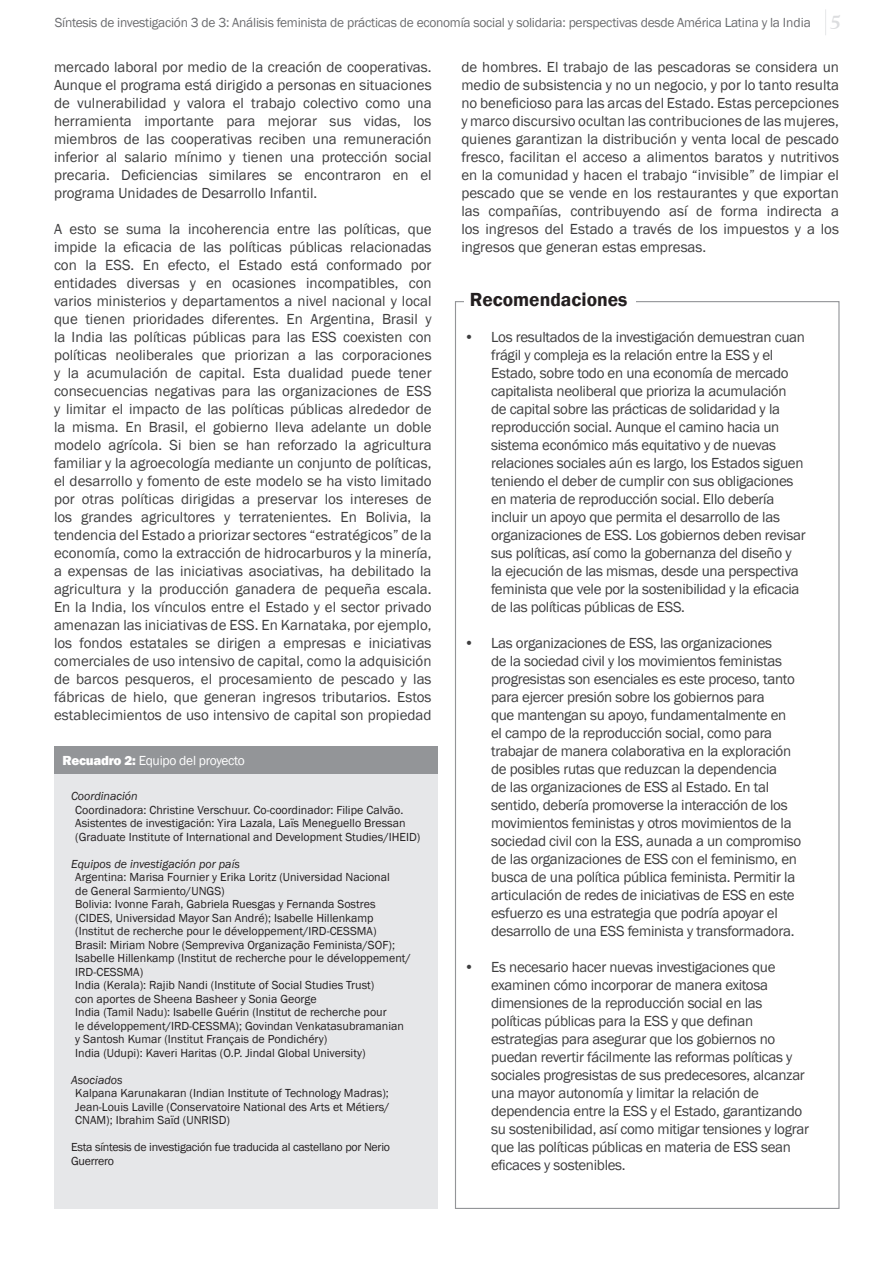
<style>
.page{position:relative;width:893px;height:1263px;background:#fff}
.page>*{position:absolute;margin:0;border:0;box-sizing:border-box;transform-origin:0 0}
.t1{font:600 19.5px "Franklin Gothic";color:#231f20}
.t2{font:15px/18px "Franklin Gothic";letter-spacing:-.02em;color:#3e3e3f;text-align:justify}
.t3{font:13.5px "Franklin Gothic";letter-spacing:-.02em;color:#6c6d70}
.t4{font:13.5px "Franklin Gothic";letter-spacing:-.02em;color:#fff}
.t5{font:12px/13.5px "Franklin Gothic";color:#231f20}
.t6{font:12px/13.5px "Franklin Gothic";letter-spacing:-.02em;color:#231f20}
.t7{font:italic 12px "Franklin Gothic";color:#231f20}
.s1{font-family:"Goudy";font-weight:700;font-style:italic;font-size:18px;color:#dcdddf}
.s2{font-weight:800}
</style>
<div class="page">
<div style="left:54px;top:746px;width:383px;height:28px;background:#939598"></div>
<div style="left:54px;top:774px;width:383px;height:435px;background:#e6e7e9"></div>
<svg style="left:825px;top:9px;width:1px;height:26px"></svg>
<p class="t3" style="left:55px;top:15px;width:786px">Síntesis de investigación 3 de 3: Análisis feminista de prácticas de economía social y solidaria: perspectivas desde América Latina y la India <span class="s1">5</span></p>
<p class="t2" style="left:54px;top:58px;width:379px">mercado laboral por medio de la creación de cooperativas.<br>Aunque el programa está dirigido a personas en situaciones de vulnerabilidad y valora el trabajo colectivo como una herramienta importante para mejorar sus vidas, los miembros de las cooperativas reciben una remuneración inferior al salario mínimo y tienen una protección social precaria. Deficiencias similares se encontraron en el programa Unidades de Desarrollo Infantil.</p>
<p class="t2" style="left:54px;top:220px;width:379px">A esto se suma la incoherencia entre las políticas, que impide la eficacia de las políticas públicas relacionadas con la ESS. En efecto, el Estado está conformado por entidades diversas y en ocasiones incompatibles, con varios ministerios y departamentos a nivel nacional y local que tienen prioridades diferentes. En Argentina, Brasil y la India las políticas públicas para las ESS coexisten con políticas neoliberales que priorizan a las corporaciones y la acumulación de capital. Esta dualidad puede tener consecuencias negativas para las organizaciones de ESS y limitar el impacto de las políticas públicas alrededor de la misma. En Brasil, el gobierno lleva adelante un doble modelo agrícola. Si bien se han reforzado la agricultura familiar y la agroecología mediante un conjunto de políticas, el desarrollo y fomento de este modelo se ha visto limitado por otras políticas dirigidas a preservar los intereses de los grandes agricultores y terratenientes. En Bolivia, la tendencia del Estado a priorizar sectores “estratégicos” de la economía, como la extracción de hidrocarburos y la minería, a expensas de las iniciativas asociativas, ha debilitado la agricultura y la producción ganadera de pequeña escala.<br>En la India, los vínculos entre el Estado y el sector privado amenazan las iniciativas de ESS. En Karnataka, por ejemplo, los fondos estatales se dirigen a empresas e iniciativas comerciales de uso intensivo de capital, como la adquisición de barcos pesqueros, el procesamiento de pescado y las fábricas de hielo, que generan ingresos tributarios. Estos establecimientos de uso intensivo de capital son propiedad</p>
<p class="t4" style="left:63px;top:753px;width:184px"><span class="s2">Recuadro 2:</span> Equipo del proyecto</p>
<p class="t7" style="left:71px;top:789px;width:68px">Coordinación</p>
<p class="t5" style="left:75px;top:802px;width:347px">Coordinadora: Christine Verschuur. Co-coordinador: Filipe Calvão.<br>Asistentes de investigación: Yira Lazala, Laïs Meneguello Bressan (Graduate Institute of International and Development Studies/IHEID)</p>
<p class="t7" style="left:71px;top:856px;width:170px">Equipos de investigación por país</p>
<p class="t5" style="left:75px;top:870px;width:337px">Argentina: Marisa Fournier y Erika Loritz (Universidad Nacional<br>de General Sarmiento/UNGS)<br>Bolivia: Ivonne Farah, Gabriela Ruesgas y Fernanda Sostres (CIDES, Universidad Mayor San André); Isabelle Hillenkamp (Institut de recherche pour le développement/IRD-CESSMA)<br>Brasil: Miriam Nobre (Sempreviva Organização Feminista/SOF); Isabelle Hillenkamp (Institut de recherche pour le développement/ IRD-CESSMA)<br>India (Kerala): Rajib Nandi (Institute of Social Studies Trust)<br>con aportes de Sheena Basheer y Sonia George<br>India (Tamil Nadu): Isabelle Guérin (Institut de recherche pour<br>le développement/IRD-CESSMA); Govindan Venkatasubramanian y Santosh Kumar (Institut Français de Pondichéry)<br>India (Udupi): Kaveri Haritas (O.P. Jindal Global University)</p>
<p class="t7" style="left:71px;top:1072px;width:53px">Asociados</p>
<p class="t5" style="left:75px;top:1086px;width:316px;text-align:justify">Kalpana Karunakaran (Indian Institute of Technology Madras); Jean-Louis Laville (Conservatoire National des Arts et Métiers/ CNAM); Ibrahim Saïd (UNRISD)</p>
<p class="t6" style="left:71px;top:1140px;width:321px">Esta síntesis de investigación fue traducida al castellano por Nerio<br>Guerrero</p>
<p class="t2" style="left:461px;top:58px;width:379px">de hombres. El trabajo de las pescadoras se considera un medio de subsistencia y no un negocio, y por lo tanto resulta no beneficioso para las arcas del Estado. Estas percepciones y marco discursivo ocultan las contribuciones de las mujeres, quienes garantizan la distribución y venta local de pescado fresco, facilitan el acceso a alimentos baratos y nutritivos en la comunidad y hacen el trabajo “invisible” de limpiar el pescado que se vende en los restaurantes y que exportan las compañías, contribuyendo así de forma indirecta a los ingresos del Estado a través de los impuestos y a los ingresos que generan estas empresas.</p>
<h1 class="t1" style="left:470px;top:288px;width:159px">Recomendaciones</h1>
<p class="t2" style="left:491px;top:328px;width:316px;text-align:left;text-indent:-27px">• Los resultados de la investigación demuestran cuan frágil y compleja es la relación entre la ESS y el Estado, sobre todo en una economía de mercado capitalista neoliberal que prioriza la acumulación de capital sobre las prácticas de solidaridad y la reproducción social. Aunque el camino hacia un sistema económico más equitativo y de nuevas relaciones sociales aún es largo, los Estados siguen teniendo el deber de cumplir con sus obligaciones en materia de reproducción social. Ello debería incluir un apoyo que permita el desarrollo de las organizaciones de ESS. Los gobiernos deben revisar sus políticas, así como la gobernanza del diseño y la ejecución de las mismas, desde una perspectiva feminista que vele por la sostenibilidad y la eficacia de las políticas públicas de ESS.</p>
<p class="t2" style="left:491px;top:634px;width:312px;text-align:left;text-indent:-27px">• Las organizaciones de ESS, las organizaciones<br>de la sociedad civil y los movimientos feministas progresistas son esenciales es este proceso, tanto para ejercer presión sobre los gobiernos para<br>que mantengan su apoyo, fundamentalmente en<br>el campo de la reproducción social, como para trabajar de manera colaborativa en la exploración de posibles rutas que reduzcan la dependencia<br>de las organizaciones de ESS al Estado. En tal sentido, debería promoverse la interacción de los movimientos feministas y otros movimientos de la sociedad civil con la ESS, aunada a un compromiso de las organizaciones de ESS con el feminismo, en busca de una política pública feminista. Permitir la articulación de redes de iniciativas de ESS en este esfuerzo es una estrategia que podría apoyar el desarrollo de una ESS feminista y transformadora.</p>
<p class="t2" style="left:491px;top:958px;width:319px;text-align:left;text-indent:-27px">• Es necesario hacer nuevas investigaciones que examinen cómo incorporar de manera exitosa dimensiones de la reproducción social en las políticas públicas para la ESS y que definan estrategias para asegurar que los gobiernos no puedan revertir fácilmente las reformas políticas y sociales progresistas de sus predecesores, alcanzar una mayor autonomía y limitar la relación de dependencia entre la ESS y el Estado, garantizando su sostenibilidad, así como mitigar tensiones y lograr que las políticas públicas en materia de ESS sean eficaces y sostenibles.</p>
</div>
